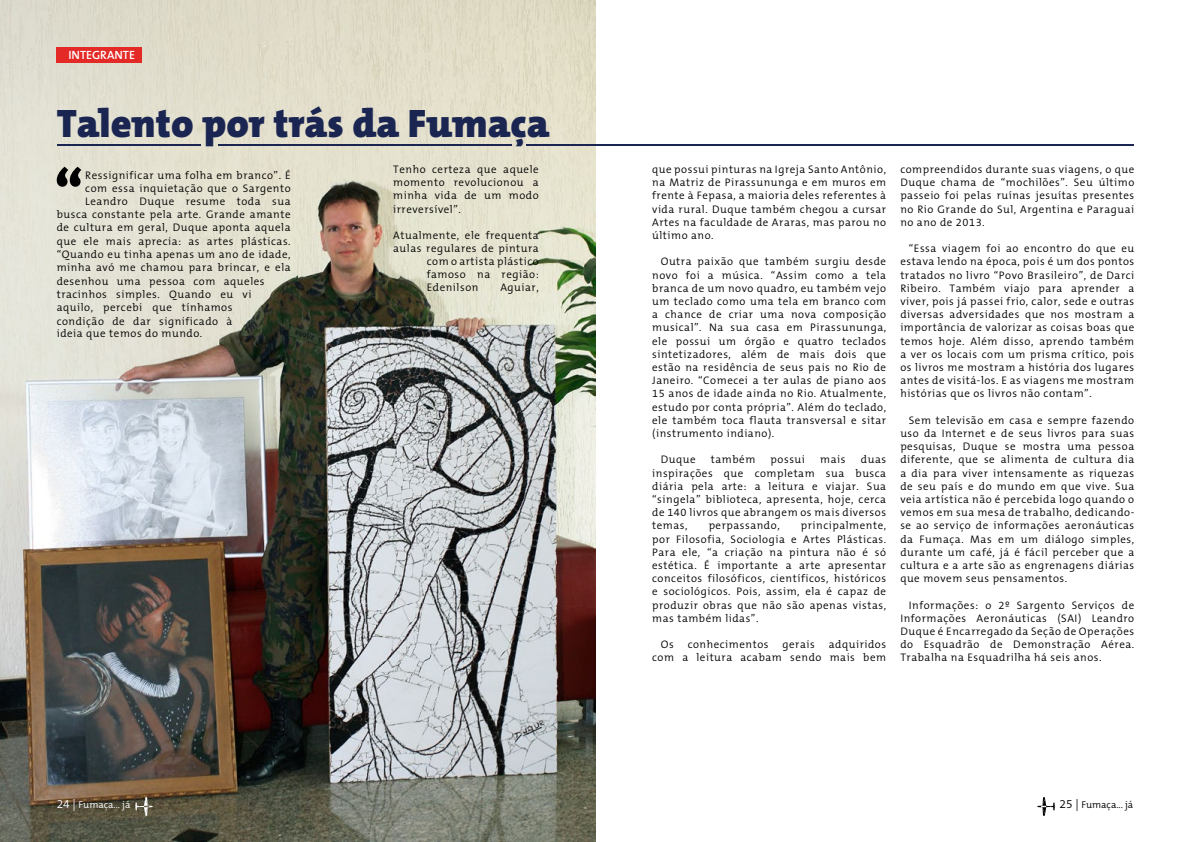
<style>
.page{position:relative;width:1191px;height:842px;background:#fff}
.page>*{position:absolute;margin:0;border:0;box-sizing:border-box;transform-origin:0 0}
.t1{font:900 50.1px "The Mix B9";color:#000}
.t2{font:900 40px "The Mix B9";color:#1a2651}
.t3{font:600 12px "The Mix B6";color:#fff}
.t4{font:300 11px/13.2px "The Mix B4";letter-spacing:.05em;color:#000;text-align:justify}
.t5{font:300 10px "The Mix B4";color:#000}
.t6{font:300 10px "The Mix B4";color:#fff}
.s1{font-size:12px}
</style>
<div class="page">
<svg style="left:1037px;top:797px;width:19px;height:19px"></svg>
<img style="left:0;top:0;width:595px;height:842px">
<div style="left:57px;top:47px;width:85px;height:16px;background:#e32a26"></div>
<svg style="left:135px;top:797px;width:18px;height:19px"></svg>
<hr style="left:57px;top:144px;width:143px;height:2px;background:#1a2651">
<hr style="left:218px;top:144px;width:293px;height:2px;background:#1a2651">
<hr style="left:526px;top:144px;width:608px;height:2px;background:#1a2651">
<p class="t3" style="left:68px;top:49px;width:68px">INTEGRANTE</p>
<h2 class="t2" style="left:57px;top:102px;width:494px">Talento por trás da Fumaça</h2>
<h1 class="t1" style="left:55px;top:161px;width:30px">“</h1>
<p class="t4" style="left:57px;top:169px;width:235px;text-align:right">Ressignificar uma folha em branco”. É<br>com essa inquietação que o Sargento Leandro Duque resume toda sua busca constante pela arte. Grande amante de cultura em geral, Duque aponta aquela que ele mais aprecia: as artes plásticas. “Quando eu tinha apenas um ano de idade, minha avó me chamou para brincar, e ela</p>
<p class="t4" style="left:57px;top:275px;width:209px;text-align:left">desenhou uma pessoa com aqueles tracinhos simples. Quando eu vi aquilo, percebi que tínhamos condição de dar significado à<br>ideia que temos do mundo.</p>
<p class="t4" style="left:393px;top:163px;width:147px">Tenho certeza que aquele momento revolucionou a minha vida de um modo irreversível”.</p>
<p class="t4" style="left:393px;top:229px;width:147px">Atualmente, ele frequenta</p>
<p class="t4" style="left:393px;top:242px;width:147px">aulas regulares de pintura</p>
<p class="t4" style="left:427px;top:255px;width:113px">com o artista plástico</p>
<p class="t4" style="left:427px;top:268px;width:113px">famoso na região:</p>
<p class="t4" style="left:427px;top:281px;width:53px">Edenilson</p>
<p class="t4" style="left:500px;top:281px;width:40px">Aguiar,</p>
<p class="t6" style="left:57px;top:799px;width:75px"><span class="s1">24 |</span> Fumaça... já</p>
<p class="t4" style="left:652px;top:163px;width:235px">que possui pinturas na Igreja Santo Antônio, na Matriz de Pirassununga e em muros em frente à Fepasa, a maioria deles referentes à vida rural. Duque também chegou a cursar Artes na faculdade de Araras, mas parou no último ano.</p>
<p class="t4" style="left:652px;top:255px;width:235px;text-indent:9px">Outra paixão que também surgiu desde novo foi a música. “Assim como a tela branca de um novo quadro, eu também vejo um teclado como uma tela em branco com a chance de criar uma nova composição musical”. Na sua casa em Pirassununga, ele possui um órgão e quatro teclados sintetizadores, além de mais dois que estão na residência de seus pais no Rio de Janeiro. “Comecei a ter aulas de piano aos 15 anos de idade ainda no Rio. Atualmente, estudo por conta própria”. Além do teclado, ele também toca flauta transversal e sitar (instrumento indiano).</p>
<p class="t4" style="left:660px;top:453px;width:36px">Duque</p>
<p class="t4" style="left:711px;top:453px;width:46px">também</p>
<p class="t4" style="left:770px;top:453px;width:36px">possui</p>
<p class="t4" style="left:820px;top:453px;width:27px">mais</p>
<p class="t4" style="left:652px;top:453px;width:235px;text-indent:209px">duas inspirações que completam sua busca diária pela arte: a leitura e viajar. Sua “singela” biblioteca, apresenta, hoje, cerca de 140 livros que abrangem os mais diversos temas,</p>
<p class="t4" style="left:652px;top:519px;width:235px;text-indent:149px">principalmente, por Filosofia, Sociologia e Artes Plásticas.<br>Para ele, “a criação na pintura não é só estética. É importante a arte apresentar conceitos filosóficos, científicos, históricos e sociológicos. Pois, assim, ela é capaz de produzir obras que não são apenas vistas, mas também lidas”.</p>
<p class="t4" style="left:660px;top:638px;width:15px">Os</p>
<p class="t4" style="left:687px;top:638px;width:82px">conhecimentos</p>
<p class="t4" style="left:782px;top:638px;width:34px">gerais</p>
<p class="t4" style="left:708px;top:519px;width:73px">perpassando,</p>
<p class="t4" style="left:652px;top:638px;width:235px;text-align:right">adquiridos<br>com a leitura acabam sendo mais bem</p>
<p class="t4" style="left:900px;top:163px;width:235px">compreendidos durante suas viagens, o que Duque chama de “mochilões”. Seu último passeio foi pelas ruínas jesuítas presentes no Rio Grande do Sul, Argentina e Paraguai no ano de 2013.</p>
<p class="t4" style="left:900px;top:242px;width:235px;text-indent:9px">“Essa viagem foi ao encontro do que eu estava lendo na época, pois é um dos pontos tratados no livro “Povo Brasileiro”, de Darci Ribeiro. Também viajo para aprender a viver, pois já passei frio, calor, sede e outras diversas adversidades que nos mostram a importância de valorizar as coisas boas que temos hoje. Além disso, aprendo também a ver os locais com um prisma crítico, pois os livros me mostram a história dos lugares antes de visitá-los. E as viagens me mostram histórias que os livros não contam”.</p>
<p class="t4" style="left:900px;top:414px;width:235px;text-indent:9px">Sem televisão em casa e sempre fazendo uso da Internet e de seus livros para suas pesquisas, Duque se mostra uma pessoa diferente, que se alimenta de cultura dia a dia para viver intensamente as riquezas de seu país e do mundo em que vive. Sua veia artística não é percebida logo quando o vemos em sua mesa de trabalho, dedicando&shy;se ao serviço de informações aeronáuticas da Fumaça. Mas em um diálogo simples, durante um café, já é fácil perceber que a cultura e a arte são as engrenagens diárias que movem seus pensamentos.</p>
<p class="t4" style="left:900px;top:599px;width:235px;text-indent:9px">Informações: o 2º Sargento Serviços de Informações Aeronáuticas (SAI) Leandro Duque é Encarregado da Seção de Operações do Esquadrão de Demonstração Aérea.<br>Trabalha na Esquadrilha há seis anos.</p>
<p class="t5" style="left:1059px;top:799px;width:75px"><span class="s1">25 |</span> Fumaça... já</p>
</div>
